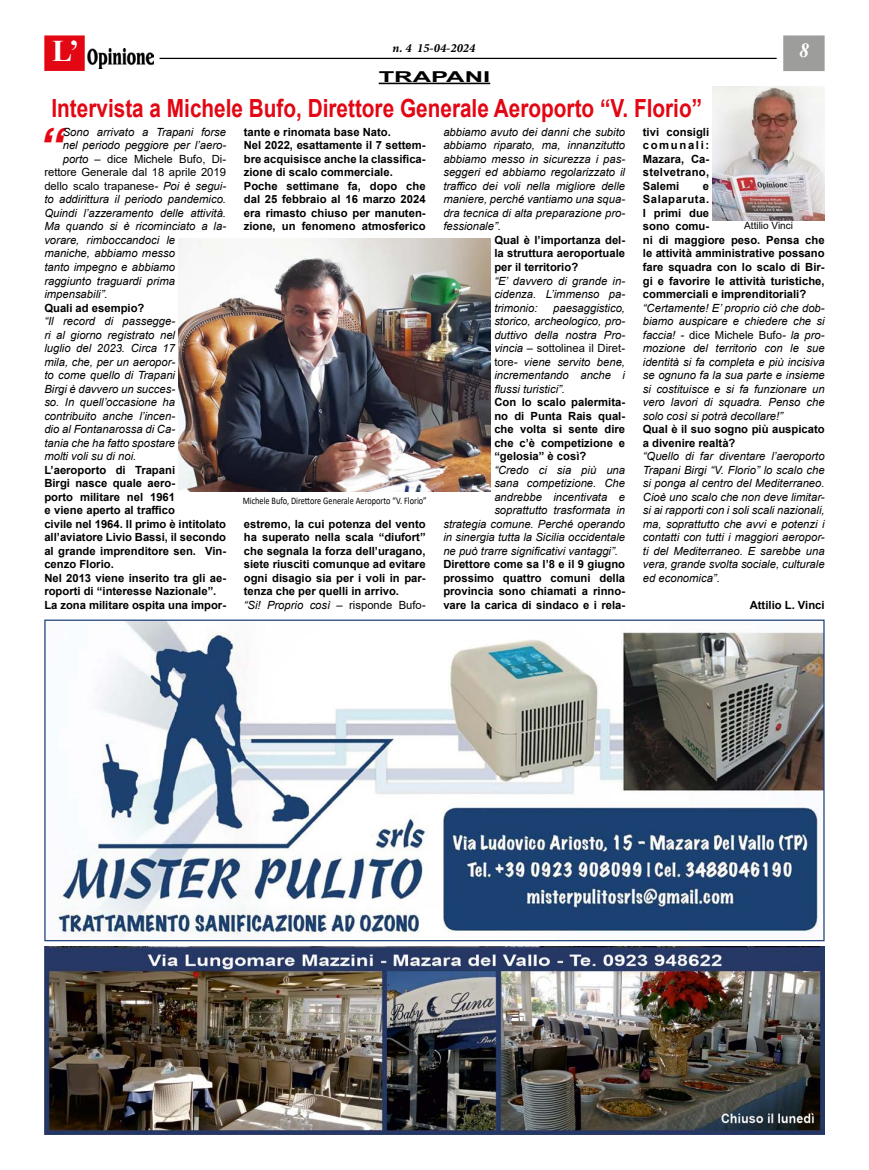
<style>
.page{position:relative;width:869px;height:1170px;background:#fff}
.page>*{position:absolute;margin:0;border:0;box-sizing:border-box;transform-origin:0 0}
.t1{font:italic 700 49px "Arial";color:#e30613}
.t2{font:700 30px "Times New Roman";color:#fff}
.t3{font:700 25px "Arial";color:#e30613;scale:.83 1}
.t4{font:italic 700 20px "Times New Roman";color:#fff}
.t5{font:700 15px "Arial";color:#000;scale:1.7 1}
.t6{font:italic 700 12.5px "Minion Pro";color:#000}
.t7{font:italic 11.25px/13.5px "Arial";color:#000;text-align:justify}
.t8{font:700 11.25px/13.5px "Arial";color:#000}
.t9{font:11.25px "Arial";color:#000}
.t10{font:10px "Calibri";color:#000;scale:.83 1}
.t11{font:10px "Arial";color:#000}
.s1{font-style:italic}
.s2{font-weight:400;font-style:italic}
.s3{font-weight:400}
.s4{font-style:normal}
</style>
<div class="page">
<hr style="left:159px;top:58px;width:617px;height:1px;background:#000">
<div style="left:44px;top:35px;width:41px;height:36px;background:#e30613;border:1px solid #e30613"></div>
<img style="left:87px;top:49px;width:67px;height:19px">
<div style="left:782px;top:35px;width:42px;height:36px;background:#9d9d9c;border:1px solid #9d9d9c"></div>
<img style="left:712px;top:86px;width:112px;height:135px">
<img style="left:54px;top:621px;width:768px;height:317px">
<hr style="left:378px;top:83px;width:112px;height:1px;background:#000">
<img style="left:179px;top:238px;width:311px;height:253px">
<img style="left:44px;top:946px;width:780px;height:188px">
<h2 class="t2" style="left:52px;top:29px;width:29px">L’</h2>
<p class="t6" style="left:392px;top:39px;width:84px">n. 4 15-04-2024</p>
<h3 class="t4" style="left:798px;top:36px;width:11px">8</h3>
<h3 class="t3" style="left:51px;top:90px;width:785px">Intervista a Michele Bufo, Direttore Generale Aeroporto “V. Florio”</h3>
<h3 class="t5" style="left:378px;top:66px;width:67px">TRAPANI</h3>
<h1 class="t1" style="left:38px;top:113px;width:26px">“</h1>
<p class="t7" style="left:63px;top:125px;width:165px">Sono arrivato a Trapani forse</p>
<p class="t7" style="left:63px;top:139px;width:165px">nel periodo peggiore per l’aero-</p>
<p class="t9" style="left:63px;top:151px;width:165px"><span class="s1">porto –</span> dice Michele Bufo, Di-</p>
<p class="t9" style="left:44px;top:165px;width:183px">rettore Generale dal 18 aprile 2019</p>
<p class="t9" style="left:44px;top:178px;width:183px">dello scalo trapanese<span class="s1">- Poi è segui-</span></p>
<p class="t7" style="left:44px;top:193px;width:183px">to addirittura il periodo pandemico.</p>
<p class="t7" style="left:44px;top:206px;width:183px">Quindi l’azzeramento delle attività.</p>
<p class="t7" style="left:44px;top:220px;width:183px">Ma quando si è ricominciato a la-</p>
<p class="t7" style="left:44px;top:233px;width:132px">vorare, rimboccandoci le</p>
<p class="t7" style="left:44px;top:247px;width:132px">maniche, abbiamo messo</p>
<p class="t7" style="left:44px;top:260px;width:132px">tanto impegno e abbiamo</p>
<p class="t7" style="left:44px;top:274px;width:132px">raggiunto traguardi prima</p>
<p class="t7" style="left:44px;top:287px;width:65px">impensabili”.</p>
<p class="t8" style="left:44px;top:301px;width:102px">Quali ad esempio?</p>
<p class="t7" style="left:44px;top:314px;width:132px">“Il record di passegge&shy;ri al giorno registrato nel luglio del 2023. Circa 17 mila, che, per un aeropor&shy;to come quello di Trapani Birgi è davvero un succes&shy;so. In quell’occasione ha contribuito anche l’incen&shy;dio al Fontanarossa di Ca&shy;tania che ha fatto spostare molti voli su di noi.</p>
<p class="t8" style="left:44px;top:463px;width:183px">L’aeroporto di Trapani<br>Birgi nasce quale aero-<br>porto militare nel 1961<br>e viene aperto al traffico<br>civile nel 1964. Il primo è intitolato all’aviatore Livio Bassi, il secondo al grande imprenditore sen. Vin&shy;cenzo Florio.<br>Nel 2013 viene inserito tra gli ae&shy;roporti di “interesse Nazionale”.<br>La zona militare ospita una impor-</p>
<p class="t8" style="left:244px;top:125px;width:183px">tante e rinomata base Nato.<br>Nel 2022, esattamente il 7 settem&shy;bre acquisisce anche la classifica&shy;zione di scalo commerciale.<br>Poche settimane fa, dopo che dal 25 febbraio al 16 marzo 2024 era rimasto chiuso per manuten&shy;zione, un fenomeno atmosferico</p>
<p class="t10" style="left:242px;top:493px;width:223px">Michele Bufo, Direttore Generale Aeroporto “V. Florio”</p>
<p class="t8" style="left:244px;top:517px;width:183px">estremo, la cui potenza del vento ha superato nella scala “diufort” che segnala la forza dell’uragano, siete riusciti comunque ad evitare ogni disagio sia per i voli in par&shy;tenza che per quelli in arrivo.<br><span class="s2">“Si! Proprio così –</span> <span class="s3">risponde Bufo</span><span class="s2">-</span></p>
<p class="t7" style="left:443px;top:125px;width:183px">abbiamo avuto dei danni che subito abbiamo riparato, ma, innanzitutto abbiamo messo in sicurezza i pas&shy;seggeri ed abbiamo regolarizzato il traffico dei voli nella migliore delle maniere, perché vantiamo una squa&shy;dra tecnica di alta preparazione pro&shy;fessionale”.</p>
<p class="t8" style="left:494px;top:233px;width:132px;text-align:justify">Qual è l’importanza del&shy;la struttura aeroportuale per il territorio?</p>
<p class="t7" style="left:494px;top:274px;width:132px">“E’ davvero di grande in&shy;cidenza. L’immenso pa&shy;trimonio:</p>
<p class="t7" style="left:494px;top:301px;width:132px;text-indent:59px">paesaggistico, storico, archeologico, pro&shy;duttivo della nostra Pro&shy;vincia – <span class="s4">sottolinea il Diret&shy;tore</span>- viene servito bene, incrementando anche i flussi turistici”.</p>
<p class="t8" style="left:494px;top:395px;width:132px;text-align:justify">Con lo scalo palermita&shy;no di Punta Rais qual&shy;che volta si sente dire che c’è competizione e “gelosia” è così?</p>
<p class="t7" style="left:494px;top:463px;width:132px">“Credo ci sia più una</p>
<p class="t7" style="left:494px;top:476px;width:132px">sana competizione. Che</p>
<p class="t7" style="left:494px;top:490px;width:132px">andrebbe incentivata e</p>
<p class="t7" style="left:494px;top:503px;width:132px">soprattutto trasformata in</p>
<p class="t7" style="left:443px;top:517px;width:183px">strategia comune. Perché operando</p>
<p class="t7" style="left:443px;top:530px;width:183px">in sinergia tutta la Sicilia occidentale</p>
<p class="t7" style="left:443px;top:544px;width:176px">ne può trarre significativi vantaggi”.</p>
<p class="t8" style="left:443px;top:557px;width:183px;text-align:justify">Direttore come sa l’8 e il 9 giugno prossimo quattro comuni della provincia sono chiamati a rinno&shy;vare la carica di sindaco e i rela-</p>
<p class="t8" style="left:642px;top:125px;width:68px;text-align:justify">tivi consigli comunali:<br>Mazara, Ca&shy;stelvetrano, Salemi</p>
<p class="t8" style="left:642px;top:179px;width:183px;text-indent:60px">e<br>Salaparuta.<br>I primi due<br>sono comu-<br>ni di maggiore peso. Pensa che le attività amministrative possano fare squadra con lo scalo di Bir&shy;gi e favorire le attività turistiche, commerciali e imprenditoriali?</p>
<p class="t7" style="left:642px;top:301px;width:183px">“Certamente! E’ proprio ciò che dob&shy;biamo auspicare e chiedere che si faccia! - <span class="s4">dice Michele Bufo</span>- la pro&shy;mozione del territorio con le sue identità si fa completa e più incisiva se ognuno fa la sua parte e insieme si costituisce e si fa funzionare un vero lavori di squadra. Penso che solo così si potrà decollare!”</p>
<p class="t8" style="left:642px;top:422px;width:183px">Qual è il suo sogno più auspicato a divenire realtà?</p>
<p class="t7" style="left:642px;top:449px;width:183px">“Quello di far diventare l’aeroporto Trapani Birgi “V. Florio” lo scalo che si ponga al centro del Mediterraneo.<br>Cioè uno scalo che non deve limitar&shy;si ai rapporti con i soli scali nazionali, ma, soprattutto che avvi e potenzi i contatti con tutti i maggiori aeropor&shy;ti del Mediterraneo. E sarebbe una vera, grande svolta sociale, culturale ed economica”.</p>
<p class="t8" style="left:749px;top:598px;width:76px">Attilio L. Vinci</p>
<p class="t11" style="left:744px;top:219px;width:50px">Attilio Vinci</p>
</div>
